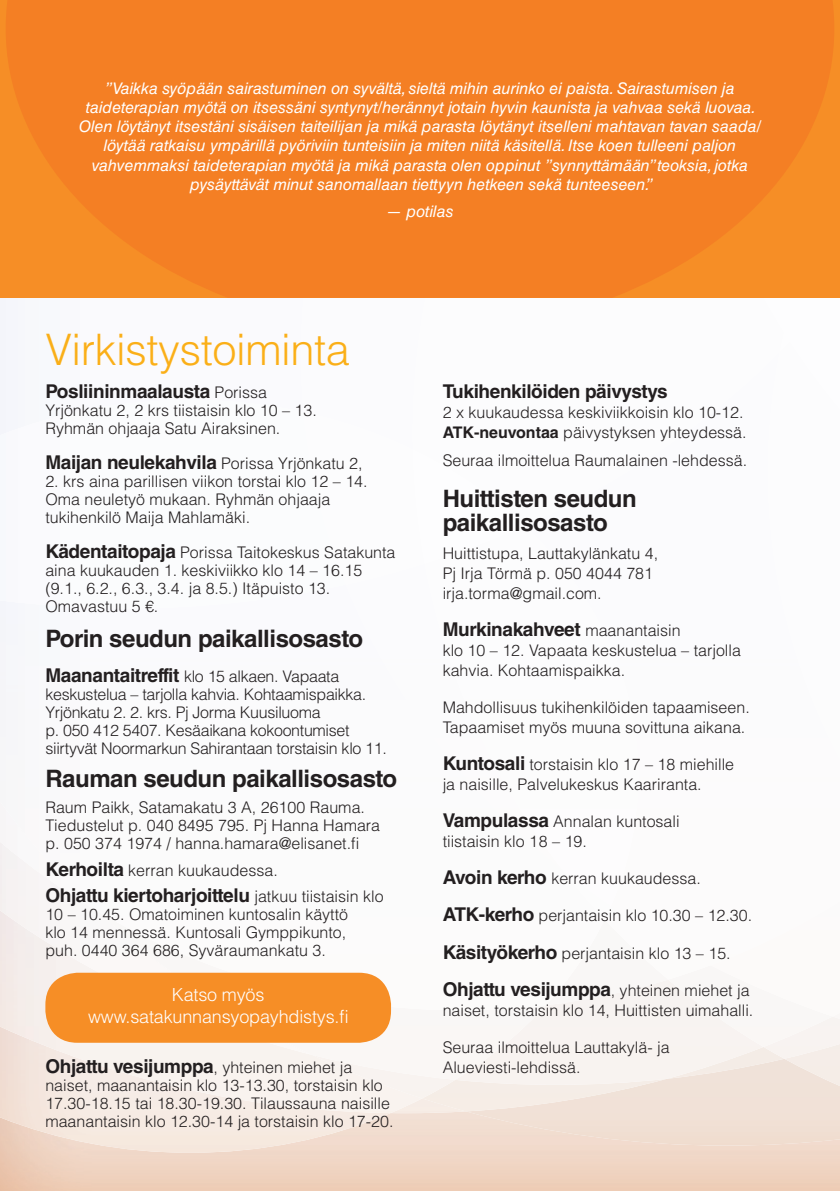
<style>
.page{position:relative;width:840px;height:1191px;background:#fff}
.page>*{position:absolute;margin:0;border:0;box-sizing:border-box;transform-origin:0 0}
.t1{font:300 43.4px "Helvetica LT Std";letter-spacing:-.01em;color:#faaf18}
.t2{font:700 24px/24px "Helvetica LT Std";letter-spacing:-.02em;color:#231f20}
.t3{font:700 19px "Helvetica LT Std";letter-spacing:-.02em;color:#231f20}
.t4{font:300 18px/22px "Helvetica LT Std";letter-spacing:-.01em;color:#fff;text-align:center}
.t5{font:300 16px/18px "Helvetica LT Std";color:#231f20}
.t6{font:italic 16px/19.2px "Helvetica LT Std";color:#fff;text-align:center}
.t7{font:300 16px/18px "Helvetica LT Std";letter-spacing:-.02em;color:#231f20}
.s1{font-weight:300;font-size:16px}
.s2{font-weight:700;font-size:19px}
.s3{font-weight:700}
</style>
<div class="page">
<div style="left:466px;top:1078px;width:373px;height:67px;background:#f1e0d5"></div>
<img style="left:783px;top:1058px;width:56px;height:28px">
<img style="left:422px;top:1084px;width:244px;height:27px">
<div style="left:311px;top:1079px;width:144px;height:19px;background:#f9f3ef"></div>
<img style="left:0;top:1010px;width:97px;height:44px">
<img style="left:763px;top:1019px;width:76px;height:39px">
<img style="left:455px;top:1005px;width:308px;height:79px">
<div style="left:667px;top:980px;width:165px;height:67px;background:#f8f3f1"></div>
<div style="left:97px;top:1010px;width:448px;height:69px;background:#f9f3f0"></div>
<div style="left:710px;top:980px;width:122px;height:36px;background:#f9f7f6"></div>
<img style="left:524px;top:906px;width:143px;height:59px">
<img style="left:345px;top:608px;width:79px;height:261px">
<img style="left:424px;top:608px;width:180px;height:298px">
<svg style="left:6px;top:0;width:827px;height:298px;background:#f48124"></svg>
<div style="left:45px;top:972px;width:346px;height:70px;background:#f68e26;border-radius:32px"></div>
<p class="t6" style="left:79px;top:78px;width:683px">”Vaikka syöpään sairastuminen on syvältä, sieltä mihin aurinko ei paista. Sairastumisen ja taideterapian myötä on itsessäni syntynyt/herännyt jotain hyvin kaunista ja vahvaa sekä luovaa.<br>Olen löytänyt itsestäni sisäisen taiteilijan ja mikä parasta löytänyt itselleni mahtavan tavan saada/ löytää ratkaisu ympärillä pyöriviin tunteisiin ja miten niitä käsitellä. Itse koen tulleeni paljon vahvemmaksi taideterapian myötä ja mikä parasta olen oppinut ”synnyttämään” teoksia, jotka pysäyttävät minut sanomallaan tiettyyn hetkeen sekä tunteeseen.”</p>
<p class="t6" style="left:386px;top:202px;width:69px">— potilas</p>
<h1 class="t1" style="left:45px;top:322px;width:306px">Virkistystoiminta</h1>
<p class="t3" style="left:45px;top:379px;width:223px">Posliininmaalausta <span class="s1">Porissa</span></p>
<p class="t5" style="left:45px;top:401px;width:273px">Yrjönkatu 2, 2 krs tiistaisin klo 10 – 13.<br>Ryhmän ohjaaja Satu Airaksinen.</p>
<p class="t3" style="left:45px;top:450px;width:318px">Maijan neulekahvila <span class="s1">Porissa Yrjönkatu 2,</span></p>
<p class="t5" style="left:45px;top:472px;width:323px">2. krs aina parillisen viikon torstai klo 12 – 14.<br>Oma neuletyö mukaan. Ryhmän ohjaaja tukihenkilö Maija Mahlamäki.</p>
<p class="t5" style="left:45px;top:543px;width:351px"><span class="s2">Kädentaitopaja</span> Porissa Taitokeskus Satakunta aina kuukauden 1. keskiviikko klo 14 – 16.15 (9.1., 6.2., 6.3., 3.4. ja 8.5.) Itäpuisto 13.<br>Omavastuu 5 €.</p>
<h2 class="t2" style="left:45px;top:626px;width:319px">Porin seudun paikallisosasto</h2>
<p class="t7" style="left:45px;top:667px;width:343px"><span class="s2">Maanantaitreffit</span> klo 15 alkaen. Vapaata keskustelua – tarjolla kahvia. Kohtaamispaikka.<br>Yrjönkatu 2. 2. krs. Pj Jorma Kuusiluoma<br>p. 050 412 5407. Kesäaikana kokoontumiset siirtyvät Noormarkun Sahirantaan torstaisin klo 11.</p>
<h2 class="t2" style="left:45px;top:765px;width:353px">Rauman seudun paikallisosasto</h2>
<p class="t5" style="left:45px;top:798px;width:336px">Raum Paikk, Satamakatu 3 A, 26100 Rauma.<br>Tiedustelut p. 040 8495 795. Pj Hanna Hamara p. 050 374 1974 / hanna.hamara@elisanet.fi</p>
<p class="t5" style="left:45px;top:860px;width:234px"><span class="s2">Kerhoilta</span> kerran kuukaudessa.</p>
<p class="t3" style="left:45px;top:884px;width:339px">Ohjattu kiertoharjoittelu <span class="s1">jatkuu tiistaisin klo</span></p>
<p class="t5" style="left:45px;top:905px;width:304px;text-align:justify">10 – 10.45. Omatoiminen kuntosalin käyttö klo 14 mennessä. Kuntosali Gymppikunto, puh. 0440 364 686, Syväraumankatu 3.</p>
<p class="t4" style="left:88px;top:983px;width:262px">Katso myös www.satakunnansyopayhdistys.fi</p>
<p class="t3" style="left:45px;top:1055px;width:308px">Ohjattu vesijumppa<span class="s1">, yhteinen miehet ja</span></p>
<p class="t5" style="left:45px;top:1076px;width:349px">naiset, maanantaisin klo 13-13.30, torstaisin klo<br>17.30-18.15 tai 18.30-19.30. Tilaussauna naisille maanantaisin klo 12.30-14 ja torstaisin klo 17-20.</p>
<p class="t3" style="left:442px;top:379px;width:226px">Tukihenkilöiden päivystys</p>
<p class="t5" style="left:442px;top:402px;width:305px;line-height:20px">2 x kuukaudessa keskiviikkoisin klo 10-12.<br><span class="s3">ATK-neuvontaa</span> päivystyksen yhteydessä.</p>
<p class="t5" style="left:442px;top:451px;width:306px">Seuraa ilmoittelua Raumalainen -lehdessä.</p>
<h2 class="t2" style="left:442px;top:486px;width:195px">Huittisten seudun paikallisosasto</h2>
<p class="t5" style="left:442px;top:543px;width:217px;line-height:20px">Huittistupa, Lauttakylänkatu 4,<br>Pj Irja Törmä p. 050 4044 781 irja.torma@gmail.com.</p>
<p class="t3" style="left:442px;top:618px;width:239px">Murkinakahveet <span class="s1">maanantaisin</span></p>
<p class="t5" style="left:442px;top:640px;width:299px;line-height:20px">klo 10 – 12. Vapaata keskustelua – tarjolla kahvia. Kohtaamispaikka.</p>
<p class="t5" style="left:442px;top:697px;width:308px;line-height:20px">Mahdollisuus tukihenkilöiden tapaamiseen.<br>Tapaamiset myös muuna sovittuna aikana.</p>
<p class="t5" style="left:442px;top:754px;width:293px;line-height:20px"><span class="s2">Kuntosali</span> torstaisin klo 17 – 18 miehille ja naisille, Palvelukeskus Kaariranta.</p>
<p class="t5" style="left:442px;top:811px;width:238px;line-height:20px"><span class="s2">Vampulassa</span> Annalan kuntosali tiistaisin klo 18 – 19.</p>
<p class="t5" style="left:442px;top:869px;width:259px"><span class="s2">Avoin kerho</span> kerran kuukaudessa.</p>
<p class="t5" style="left:442px;top:906px;width:311px"><span class="s2">ATK-kerho</span> perjantaisin klo 10.30 – 12.30.</p>
<p class="t5" style="left:442px;top:943px;width:289px"><span class="s2">Käsityökerho</span> perjantaisin klo 13 – 15.</p>
<p class="t3" style="left:442px;top:977px;width:308px">Ohjattu vesijumppa<span class="s1">, yhteinen miehet ja</span></p>
<p class="t5" style="left:442px;top:1000px;width:312px">naiset, torstaisin klo 14, Huittisten uimahalli.</p>
<p class="t5" style="left:442px;top:1036px;width:228px;line-height:20px">Seuraa ilmoittelua Lauttakylä- ja<br>Alueviesti-lehdissä.</p>
</div>
